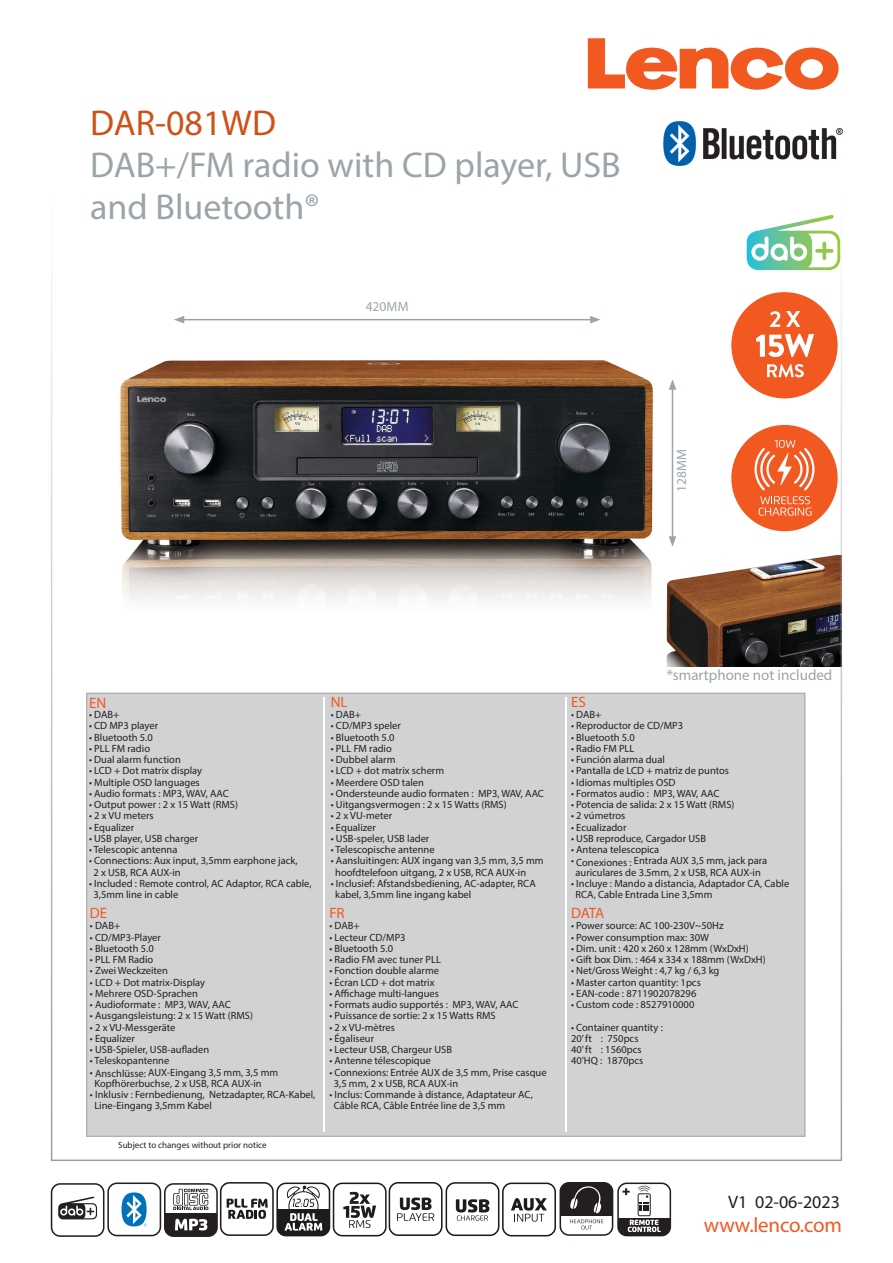
<style>
.page{position:relative;width:893px;height:1263px;background:#fff}
.page>*{position:absolute;margin:0;border:0;box-sizing:border-box;transform-origin:0 0}
.t1{font:36px "Myriad Pro";color:#9ba5a9}
.t2{font:36px "Myriad Pro";color:#cc5218}
.t3{font:21px "Myriad Pro";letter-spacing:-.01em;color:#f15921}
.t4{font:18px "Myriad Pro";color:#231f20}
.t5{font:15px "Myriad Pro";color:#9ba5a9}
.t6{font:15px "Myriad Pro";color:#f15921}
.t7{font:13.5px "Myriad Pro";letter-spacing:.005em;color:#9ba5a9}
.t8{font:10.5px/11.2px "Myriad Pro";color:#231f20}
.t9{font:9px "Myriad Pro";color:#231f20}
</style>
<div class="page">
<svg style="left:588px;top:38px;width:251px;height:52px"></svg>
<hr style="left:182px;top:319px;width:410px;height:1px;background:#9ba5a9">
<svg style="left:174px;top:316px;width:10px;height:7px"></svg>
<svg style="left:590px;top:316px;width:11px;height:7px"></svg>
<hr style="left:672px;top:387px;width:1px;height:152px;background:#9ba5a9">
<svg style="left:669px;top:379px;width:7px;height:11px"></svg>
<svg style="left:669px;top:536px;width:7px;height:11px"></svg>
<div style="left:87px;top:693px;width:718px;height:443px;background:#d1d2d4;border:1px solid #9d9fa2"></div>
<hr style="left:323px;top:697px;width:2px;height:434px;background:#fff">
<hr style="left:565px;top:697px;width:2px;height:434px;background:#fff">
<img style="left:663px;top:121px;width:179px;height:44px">
<img style="left:120px;top:360px;width:533px;height:242px">
<svg style="left:747px;top:215px;width:92px;height:55px"></svg>
<svg style="left:51px;top:1182px;width:620px;height:55px"></svg>
<div style="left:731px;top:425px;width:107px;height:106px;background:#f15921;border-radius:50%"></div>
<svg style="left:759px;top:496px;width:53px;height:20px"></svg>
<svg style="left:754px;top:440px;width:60px;height:50px"></svg>
<div style="left:731px;top:292px;width:107px;height:106px;background:#f15921;border-radius:50%"></div>
<svg style="left:770px;top:311px;width:10px;height:16px"></svg>
<svg style="left:786px;top:311px;width:14px;height:16px"></svg>
<svg style="left:756px;top:334px;width:58px;height:23px"></svg>
<svg style="left:767px;top:364px;width:37px;height:13px"></svg>
<img style="left:666px;top:556px;width:173px;height:110px">
<p class="t2" style="left:90px;top:100px;width:187px">DAR-081WD</p>
<p class="t1" style="left:90px;top:142px;width:532px">DAB+/FM radio with CD player, USB</p>
<p class="t1" style="left:90px;top:184px;width:231px">and Bluetooth®</p>
<p class="t7" style="left:366px;top:298px;width:44px">420MM</p>
<p class="t7" style="left:673px;top:492px;width:44px;rotate:-90deg">128MM</p>
<p class="t6" style="left:89px;top:694px;width:19px">EN</p>
<p class="t8" style="left:89px;top:709px;width:32px">• DAB+</p>
<p class="t8" style="left:89px;top:720px;width:71px">• CD MP3 player</p>
<p class="t8" style="left:89px;top:731px;width:65px">• Bluetooth 5.0</p>
<p class="t8" style="left:89px;top:742px;width:63px">• PLL FM radio</p>
<p class="t8" style="left:89px;top:754px;width:93px">• Dual alarm function</p>
<p class="t8" style="left:89px;top:765px;width:115px">• LCD + Dot matrix display</p>
<p class="t8" style="left:89px;top:776px;width:112px">• Multiple OSD languages</p>
<p class="t8" style="left:89px;top:787px;width:141px">• Audio formats : MP3, WAV, AAC</p>
<p class="t8" style="left:89px;top:799px;width:151px">• Output power : 2 x 15 Watt (RMS)</p>
<p class="t8" style="left:89px;top:810px;width:66px">• 2 x VU meters</p>
<p class="t8" style="left:89px;top:821px;width:47px">• Equalizer</p>
<p class="t8" style="left:89px;top:832px;width:111px">• USB player, USB charger</p>
<p class="t8" style="left:89px;top:844px;width:90px">• Telescopic antenna</p>
<p class="t8" style="left:89px;top:855px;width:210px">• Connections: Aux input, 3,5mm earphone jack,</p>
<p class="t8" style="left:93px;top:866px;width:89px">2 x USB, RCA AUX-in</p>
<p class="t8" style="left:89px;top:877px;width:224px">• Included : Remote control, AC Adaptor, RCA cable,</p>
<p class="t8" style="left:93px;top:889px;width:86px">3,5mm line in cable</p>
<p class="t6" style="left:90px;top:904px;width:19px">DE</p>
<p class="t8" style="left:90px;top:920px;width:32px">• DAB+</p>
<p class="t8" style="left:90px;top:931px;width:73px">• CD/MP3-Player</p>
<p class="t8" style="left:90px;top:942px;width:65px">• Bluetooth 5.0</p>
<p class="t8" style="left:90px;top:954px;width:65px">• PLL FM Radio</p>
<p class="t8" style="left:90px;top:965px;width:80px">• Zwei Weckzeiten</p>
<p class="t8" style="left:90px;top:976px;width:117px">• LCD + Dot matrix-Display</p>
<p class="t8" style="left:90px;top:987px;width:110px">• Mehrere OSD-Sprachen</p>
<p class="t8" style="left:90px;top:999px;width:142px">• Audioformate : MP3, WAV, AAC</p>
<p class="t8" style="left:90px;top:1010px;width:165px">• Ausgangsleistung: 2 x 15 Watt (RMS)</p>
<p class="t8" style="left:90px;top:1021px;width:87px">• 2 x VU-Messgeräte</p>
<p class="t8" style="left:90px;top:1032px;width:47px">• Equalizer</p>
<p class="t8" style="left:90px;top:1044px;width:121px">• USB-Spieler, USB-aufladen</p>
<p class="t8" style="left:90px;top:1055px;width:81px">• Teleskopantenne</p>
<p class="t8" style="left:94px;top:1066px;width:185px;text-indent:-4px">• Anschlüsse: AUX-Eingang 3,5 mm, 3,5 mm<br>Kopfhörerbuchse, 2 x USB, RCA AUX-in</p>
<p class="t8" style="left:90px;top:1089px;width:227px">• Inklusiv : Fernbedienung, Netzadapter, RCA-Kabel,</p>
<p class="t8" style="left:94px;top:1100px;width:119px">Line-Eingang 3,5mm Kabel</p>
<p class="t9" style="left:118px;top:1139px;width:150px">Subject to changes without prior notice</p>
<p class="t6" style="left:331px;top:692px;width:18px">NL</p>
<p class="t8" style="left:331px;top:709px;width:32px">• DAB+</p>
<p class="t8" style="left:331px;top:720px;width:72px">• CD/MP3 speler</p>
<p class="t8" style="left:331px;top:731px;width:65px">• Bluetooth 5.0</p>
<p class="t8" style="left:331px;top:742px;width:63px">• PLL FM radio</p>
<p class="t8" style="left:331px;top:754px;width:66px">• Dubbel alarm</p>
<p class="t8" style="left:331px;top:765px;width:115px">• LCD + dot matrix scherm</p>
<p class="t8" style="left:331px;top:776px;width:95px">• Meerdere OSD talen</p>
<p class="t8" style="left:331px;top:787px;width:215px">• Ondersteunde audio formaten : MP3, WAV, AAC</p>
<p class="t8" style="left:331px;top:799px;width:177px">• Uitgangsvermogen : 2 x 15 Watts (RMS)</p>
<p class="t8" style="left:331px;top:810px;width:63px">• 2 x VU-meter</p>
<p class="t8" style="left:331px;top:821px;width:47px">• Equalizer</p>
<p class="t8" style="left:331px;top:832px;width:100px">• USB-speler, USB lader</p>
<p class="t8" style="left:331px;top:844px;width:105px">• Telescopische antenne</p>
<p class="t8" style="left:335px;top:855px;width:210px;text-indent:-4px">• Aansluitingen: AUX ingang van 3,5 mm, 3,5 mm hoofdtelefoon uitgang, 2 x USB, RCA AUX-in</p>
<p class="t8" style="left:335px;top:877px;width:202px;text-indent:-4px">• Inclusief: Afstandsbediening, AC-adapter, RCA kabel, 3,5mm line ingang kabel</p>
<p class="t6" style="left:329px;top:904px;width:17px">FR</p>
<p class="t8" style="left:329px;top:920px;width:32px">• DAB+</p>
<p class="t8" style="left:329px;top:931px;width:78px">• Lecteur CD/MP3</p>
<p class="t8" style="left:329px;top:942px;width:65px">• Bluetooth 5.0</p>
<p class="t8" style="left:329px;top:954px;width:113px">• Radio FM avec tuner PLL</p>
<p class="t8" style="left:329px;top:965px;width:111px">• Fonction double alarme</p>
<p class="t8" style="left:329px;top:976px;width:107px">• Écran LCD + dot matrix</p>
<p class="t8" style="left:329px;top:987px;width:111px">• Affichage multi-langues</p>
<p class="t8" style="left:329px;top:999px;width:191px">• Formats audio supportés : MP3, WAV, AAC</p>
<p class="t8" style="left:329px;top:1010px;width:168px">• Puissance de sortie: 2 x 15 Watts RMS</p>
<p class="t8" style="left:329px;top:1021px;width:67px">• 2 x VU-mètres</p>
<p class="t8" style="left:329px;top:1032px;width:46px">• Égaliseur</p>
<p class="t8" style="left:329px;top:1044px;width:124px">• Lecteur USB, Chargeur USB</p>
<p class="t8" style="left:329px;top:1055px;width:103px">• Antenne télescopique</p>
<p class="t8" style="left:334px;top:1066px;width:214px;text-indent:-4px">• Connexions: Entrée AUX de 3,5 mm, Prise casque<br>3,5 mm, 2 x USB, RCA AUX-in</p>
<p class="t8" style="left:329px;top:1089px;width:205px">• Inclus: Commande à distance, Adaptateur AC,</p>
<p class="t8" style="left:334px;top:1100px;width:173px">Câble RCA, Câble Entrée line de 3,5 mm</p>
<p class="t5" style="left:667px;top:666px;width:167px">*smartphone not included</p>
<p class="t6" style="left:571px;top:692px;width:16px">ES</p>
<p class="t8" style="left:571px;top:709px;width:32px">• DAB+</p>
<p class="t8" style="left:571px;top:720px;width:114px">• Reproductor de CD/MP3</p>
<p class="t8" style="left:571px;top:731px;width:65px">• Bluetooth 5.0</p>
<p class="t8" style="left:571px;top:742px;width:65px">• Radio FM PLL</p>
<p class="t8" style="left:571px;top:754px;width:95px">• Función alarma dual</p>
<p class="t8" style="left:571px;top:765px;width:160px">• Pantalla de LCD + matriz de puntos</p>
<p class="t8" style="left:571px;top:776px;width:106px">• Idiomas multiples OSD</p>
<p class="t8" style="left:571px;top:787px;width:150px">• Formatos audio : MP3, WAV, AAC</p>
<p class="t8" style="left:571px;top:799px;width:165px">• Potencia de salida: 2 x 15 Watt (RMS)</p>
<p class="t8" style="left:571px;top:810px;width:56px">• 2 vúmetros</p>
<p class="t8" style="left:571px;top:821px;width:57px">• Ecualizador</p>
<p class="t8" style="left:571px;top:832px;width:136px">• USB reproduce, Cargador USB</p>
<p class="t8" style="left:571px;top:844px;width:90px">• Antena telescopica</p>
<p class="t8" style="left:571px;top:855px;width:198px;text-align:center">• Conexiones : Entrada AUX 3,5 mm, jack para auriculares de 3.5mm, 2 x USB, RCA AUX-in</p>
<p class="t8" style="left:575px;top:877px;width:215px;text-indent:-4px">• Incluye : Mando a distancia, Adaptador CA, Cable<br>RCA, Cable Entrada Line 3,5mm</p>
<p class="t6" style="left:571px;top:904px;width:35px">DATA</p>
<p class="t8" style="left:571px;top:920px;width:154px">• Power source: AC 100-230V~50Hz</p>
<p class="t8" style="left:571px;top:931px;width:140px">• Power consumption max: 30W</p>
<p class="t8" style="left:571px;top:942px;width:179px">• Dim. unit : 420 x 260 x 128mm (WxDxH)</p>
<p class="t8" style="left:571px;top:954px;width:196px">• Gift box Dim. : 464 x 334 x 188mm (WxDxH)</p>
<p class="t8" style="left:571px;top:965px;width:150px">• Net/Gross Weight : 4,7 kg / 6,3 kg</p>
<p class="t8" style="left:571px;top:976px;width:131px">• Master carton quantity: 1pcs</p>
<p class="t8" style="left:571px;top:987px;width:127px">• EAN-code : 8711902078296</p>
<p class="t8" style="left:571px;top:999px;width:125px">• Custom code : 8527910000</p>
<p class="t8" style="left:571px;top:1021px;width:93px">• Container quantity :</p>
<p class="t8" style="left:571px;top:1032px;width:69px">20’ ft : 750pcs</p>
<p class="t8" style="left:571px;top:1044px;width:72px">40’ ft : 1560pcs</p>
<p class="t8" style="left:571px;top:1055px;width:74px">40’HQ : 1870pcs</p>
<p class="t4" style="left:728px;top:1190px;width:113px">V1 02-06-2023</p>
<p class="t3" style="left:704px;top:1212px;width:139px">www.lenco.com</p>
</div>
